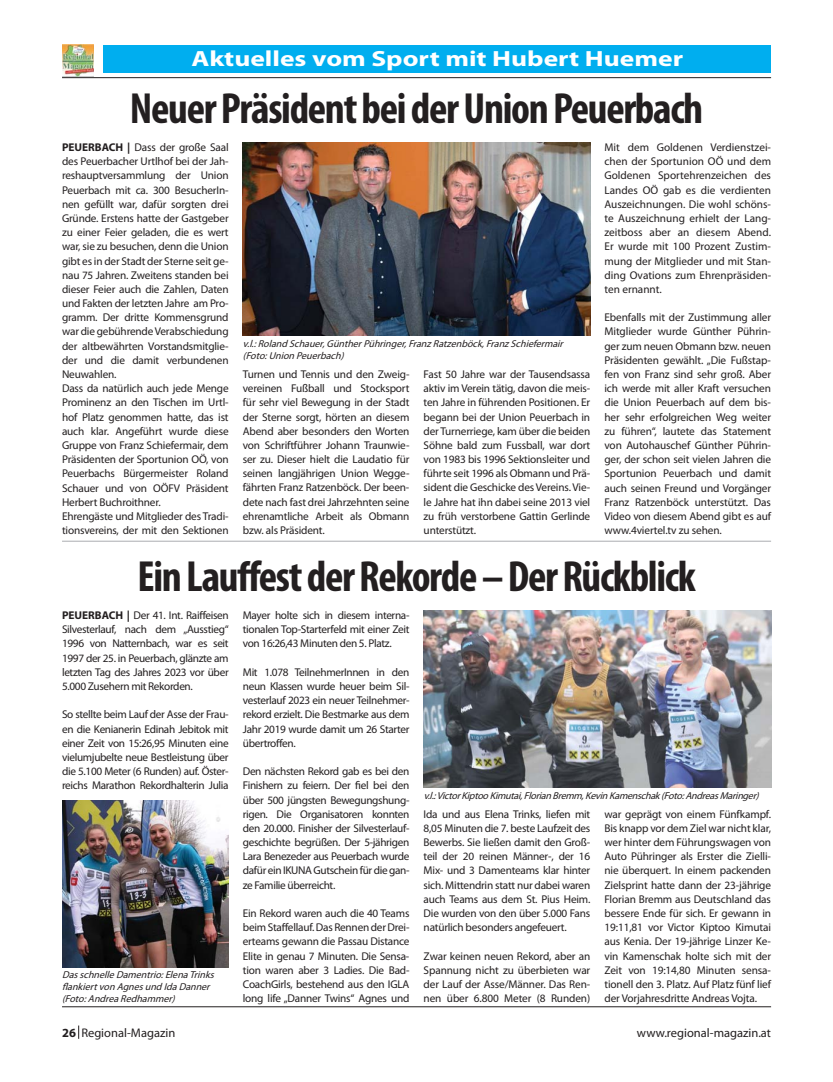
<style>
.page{position:relative;width:833px;height:1082px;background:#fff}
.page>*{position:absolute;margin:0;border:0;box-sizing:border-box;transform-origin:0 0}
.t1{font:700 condensed 43.75px "Myriad Pro";letter-spacing:-.03em;color:#231f20}
.t2{font:700 22px "Myriad Pro";color:#fff;scale:1.25 1}
.t3{font:12.5px "Myriad Pro";color:#231f20}
.t4{font:11.25px/14.1px "Myriad Pro";letter-spacing:-.015em;color:#231f20;text-align:justify}
.t5{font:italic 10px/12px "Myriad Pro";letter-spacing:-.015em;color:#231f20}
.s1{font-weight:700}
</style>
<div class="page">
<svg style="left:78px;top:1025px;width:1px;height:13px"></svg>
<hr style="left:62px;top:77px;width:709px;height:1px;background:#231f20">
<hr style="left:62px;top:1006px;width:709px;height:1px;background:#231f20">
<img style="left:62px;top:45px;width:32px;height:32px">
<div style="left:103px;top:46px;width:668px;height:27px;background:#00aeef"></div>
<hr style="left:62px;top:540px;width:709px;height:2px;background:#bbbdc0">
<img style="left:243px;top:143px;width:347px;height:193px">
<img style="left:62px;top:800px;width:167px;height:166px">
<img style="left:423px;top:610px;width:348px;height:177px">
<h2 class="t2" style="left:191px;top:50px;width:395px">Aktuelles vom Sport mit Hubert Huemer</h2>
<h1 class="t1" style="left:130px;top:92px;width:574px">Neuer Präsident bei der Union Peuerbach</h1>
<p class="t4" style="left:62px;top:141px;width:168px;text-align:left"><span class="s1">PEUERBACH |</span> Dass der große Saal des Peuerbacher Urtlhof bei der Jah&shy;reshauptversammlung der Union Peuerbach mit ca. 300 BesucherIn&shy;nen gefüllt war, dafür sorgten drei Gründe. Erstens hatte der Gastgeber zu einer Feier geladen, die es wert war, sie zu besuchen, denn die Union gibt es in der Stadt der Sterne seit ge&shy;nau 75 Jahren. Zweitens standen bei dieser Feier auch die Zahlen, Daten und Fakten der letzten Jahre am Pro&shy;gramm. Der dritte Kommensgrund war die gebührende Verabschiedung der altbewährten Vorstandsmitglie&shy;der und die damit verbundenen Neuwahlen.<br>Dass da natürlich auch jede Menge Prominenz an den Tischen im Urtl&shy;hof Platz genommen hatte, das ist auch klar. Angeführt wurde diese Gruppe von Franz Schiefermair, dem Präsidenten der Sportunion OÖ, von Peuerbachs Bürgermeister Roland Schauer und von OÖFV Präsident Herbert Buchroithner.<br>Ehrengäste und Mitglieder des Tradi&shy;tionsvereins, der mit den Sektionen</p>
<p class="t5" style="left:243px;top:338px;width:324px">v.l.:Roland Schauer,GüntherPühringer,FranzRatzenböck,FranzSchiefermair (Foto:Union Peuerbach)</p>
<p class="t4" style="left:243px;top:368px;width:168px">Turnen und Tennis und den Zweig&shy;vereinen Fußball und Stocksport für sehr viel Bewegung in der Stadt der Sterne sorgt, hörten an diesem Abend aber besonders den Worten von Schriftführer Johann Traunwie&shy;ser zu. Dieser hielt die Laudatio für seinen langjährigen Union Wegge&shy;fährten Franz Ratzenböck. Der been&shy;dete nach fast drei Jahrzehnten seine ehrenamtliche Arbeit als Obmann bzw. als Präsident.</p>
<p class="t4" style="left:423px;top:368px;width:168px">Fast 50 Jahre war der Tausendsassa aktiv im Verein tätig, davon die meis&shy;ten Jahre in führenden Positionen. Er begann bei der Union Peuerbach in der Turnerriege, kam über die beiden Söhne bald zum Fussball, war dort von 1983 bis 1996 Sektionsleiter und führte seit 1996 als Obmann und Prä&shy;sident die Geschicke des Vereins. Vie&shy;le Jahre hat ihn dabei seine 2013 viel zu früh verstorbene Gattin Gerlinde unterstützt.</p>
<p class="t4" style="left:604px;top:141px;width:168px">Mit dem Goldenen Verdienstzei&shy;chen der Sportunion OÖ und dem Goldenen Sportehrenzeichen des Landes OÖ gab es die verdienten Auszeichnungen. Die wohl schöns&shy;te Auszeichnung erhielt der Lang&shy;zeitboss aber an diesem Abend.<br>Er wurde mit 100 Prozent Zustim&shy;mung der Mitglieder und mit Stan&shy;ding Ovations zum Ehrenpräsiden&shy;ten ernannt.</p>
<p class="t4" style="left:604px;top:311px;width:168px">Ebenfalls mit der Zustimmung aller Mitglieder wurde Günther Pührin&shy;ger zum neuen Obmann bzw. neuen Präsidenten gewählt. „Die Fußstap&shy;fen von Franz sind sehr groß. Aber ich werde mit aller Kraft versuchen die Union Peuerbach auf dem bis&shy;her sehr erfolgreichen Weg weiter zu führen“, lautete das Statement von Autohauschef Günther Pührin&shy;ger, der schon seit vielen Jahren die Sportunion Peuerbach und damit auch seinen Freund und Vorgänger Franz Ratzenböck unterstützt. Das Video von diesem Abend gibt es auf www.4viertel.tv zu sehen.</p>
<h1 class="t1" style="left:137px;top:559px;width:560px">Ein Lauffest der Rekorde – Der Rückblick</h1>
<p class="t4" style="left:62px;top:609px;width:168px"><span class="s1">PEUERBACH |</span> Der 41. Int. Raiffeisen Silvesterlauf, nach dem „Ausstieg“ 1996 von Natternbach, war es seit 1997 der 25. in Peuerbach, glänzte am letzten Tag des Jahres 2023 vor über 5.000 Zusehern mit Rekorden.</p>
<p class="t4" style="left:62px;top:708px;width:168px">So stellte beim Lauf der Asse der Frau&shy;en die Kenianerin Edinah Jebitok mit einer Zeit von 15:26,95 Minuten eine vielumjubelte neue Bestleistung über die 5.100 Meter (6 Runden) auf. Öster&shy;reichs Marathon Rekordhalterin Julia</p>
<p class="t5" style="left:62px;top:969px;width:156px">Dasschnelle Damentrio:Elena Trinks flankiertvon Agnesund Ida Danner (Foto:Andrea Redhammer)</p>
<p class="t4" style="left:243px;top:609px;width:168px">Mayer holte sich in diesem interna&shy;tionalen Top-Starterfeld mit einer Zeit von 16:26,43 Minuten den 5. Platz.</p>
<p class="t4" style="left:243px;top:665px;width:168px">Mit 1.078 TeilnehmerInnen in den neun Klassen wurde heuer beim Sil&shy;vesterlauf 2023 ein neuer Teilnehmer&shy;rekord erzielt. Die Bestmarke aus dem Jahr 2019 wurde damit um 26 Starter übertroffen.</p>
<p class="t4" style="left:243px;top:764px;width:168px">Den nächsten Rekord gab es bei den Finishern zu feiern. Der fiel bei den über 500 jüngsten Bewegungshung&shy;rigen. Die Organisatoren konnten den 20.000. Finisher der Silvesterlauf&shy;geschichte begrüßen. Der 5-jährigen Lara Benezeder aus Peuerbach wurde dafür ein IKUNA Gutschein für die gan&shy;ze Familie überreicht.</p>
<p class="t4" style="left:243px;top:906px;width:168px">Ein Rekord waren auch die 40 Teams beim Staffellauf. Das Rennen der Drei&shy;erteams gewann die Passau Distance Elite in genau 7 Minuten. Die Sensa&shy;tion waren aber 3 Ladies. Die Bad-CoachGirls, bestehend aus den IGLA long life „Danner Twins“ Agnes und</p>
<p class="t5" style="left:423px;top:789px;width:339px">v.l.:VictorKiptoo Kimutai,Florian Bremm,Kevin Kamenschak (Foto:AndreasMaringer)</p>
<p class="t4" style="left:423px;top:807px;width:168px">Ida und aus Elena Trinks, liefen mit 8,05 Minuten die 7. beste Laufzeit des Bewerbs. Sie ließen damit den Groß&shy;teil der 20 reinen Männer-, der 16<br>Mix- und 3 Damenteams klar hinter sich. Mittendrin statt nur dabei waren auch Teams aus dem St. Pius Heim.<br>Die wurden von den über 5.000 Fans natürlich besonders angefeuert.</p>
<p class="t4" style="left:423px;top:949px;width:168px">Zwar keinen neuen Rekord, aber an Spannung nicht zu überbieten war der Lauf der Asse/Männer. Das Ren&shy;nen über 6.800 Meter (8 Runden)</p>
<p class="t4" style="left:604px;top:807px;width:168px">war geprägt von einem Fünfkampf.<br>Bis knapp vor dem Ziel war nicht klar, wer hinter dem Führungswagen von Auto Pühringer als Erster die Zielli&shy;nie überquert. In einem packenden Zielsprint hatte dann der 23-jährige Florian Bremm aus Deutschland das bessere Ende für sich. Er gewann in 19:11,81 vor Victor Kiptoo Kimutai aus Kenia. Der 19-jährige Linzer Ke&shy;vin Kamenschak holte sich mit der Zeit von 19:14,80 Minuten sensa&shy;tionell den 3. Platz. Auf Platz fünf lief der Vorjahresdritte Andreas Vojta.</p>
<p class="t3" style="left:62px;top:1027px;width:115px"><span class="s1">26</span> Regional-Magazin</p>
<p class="t3" style="left:637px;top:1027px;width:136px">www.regional-magazin.at</p>
</div>
